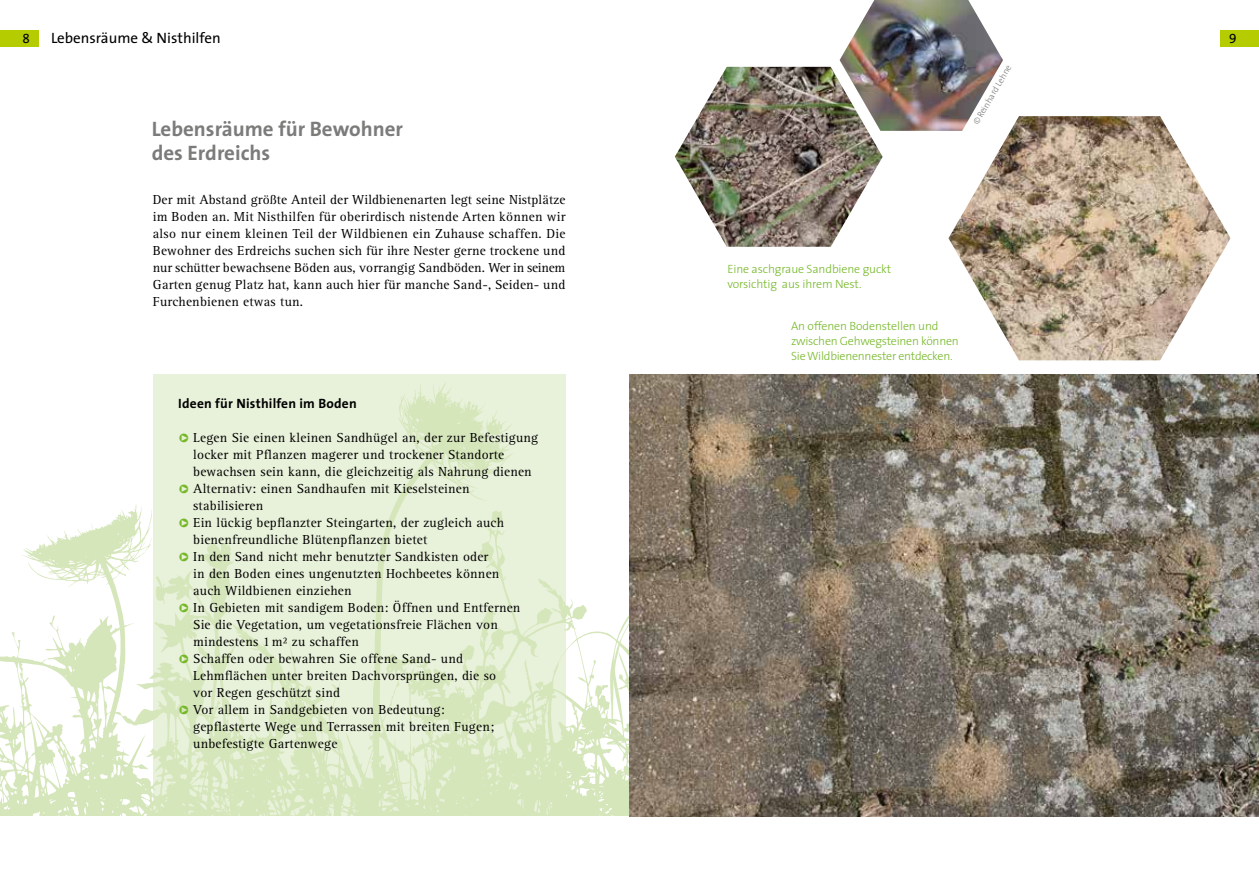
<style>
.page{position:relative;width:1259px;height:893px;background:#fff}
.page>*{position:absolute;margin:0;border:0;box-sizing:border-box;transform-origin:0 0}
.t1{font:700 21px/24px "The Sans";color:#7b7b7a}
.t2{font:15px "The Sans";color:#000}
.t3{font:13.5px/17px "Rotis Serif";letter-spacing:.015em;color:#000}
.t4{font:700 13.5px "The Sans";letter-spacing:.015em;color:#000}
.t5{font:13.5px "The Sans Expert";color:#000}
.t6{font:300 12px/15px "The Sans";letter-spacing:-.015em;color:#76b828}
.t7{font:300 9px "The Sans";color:#7b7b7a}
.s1{color:#76b828}
</style>
<div class="page">
<div style="left:153px;top:374px;width:412px;height:442px;background:#e8f1d9"></div>
<svg style="left:0;top:511px;width:629px;height:305px"></svg>
<svg style="left:372px;top:383px;width:142px;height:345px"></svg>
<svg style="left:371px;top:678px;width:9px;height:138px"></svg>
<svg style="left:21px;top:504px;width:131px;height:249px"></svg>
<img style="left:953px;top:116px;width:277px;height:244px">
<img style="left:727px;top:0;width:276px;height:247px">
<img style="left:675px;top:67px;width:207px;height:180px">
<img style="left:629px;top:374px;width:630px;height:442px">
<div style="left:0;top:30px;width:38px;height:16px;background:#b4cc00"></div>
<div style="left:1220px;top:30px;width:39px;height:16px;background:#b4cc00"></div>
<p class="t5" style="left:22px;top:27px;width:9px">8</p>
<p class="t2" style="left:51px;top:26px;width:171px">Lebensräume &amp; Nisthilfen</p>
<p class="t5" style="left:1229px;top:27px;width:9px">9</p>
<h1 class="t1" style="left:152px;top:117px;width:253px">Lebensräume für Bewohner des Erdreichs</h1>
<p class="t3" style="left:153px;top:192px;width:414px;text-align:justify">Der mit Abstand größte Anteil der Wildbienenarten legt seine Nistplätze im Boden an. Mit Nisthilfen für oberirdisch nistende Arten können wir also nur einem kleinen Teil der Wildbienen ein Zuhause schaffen. Die Bewohner des Erdreichs suchen sich für ihre Nester gerne trockene und nur schütter bewachsene Böden aus, vorrangig Sandböden. Wer in seinem Garten genug Platz hat, kann auch hier für manche Sand-, Seiden- und Furchenbienen etwas tun.</p>
<p class="t4" style="left:178px;top:392px;width:180px">Ideen für Nisthilfen im Boden</p>
<p class="t3" style="left:193px;top:430px;width:347px;text-indent:-15px"><span class="s1">❑</span> Legen Sie einen kleinen Sandhügel an, der zur Befestigung locker mit Pflanzen magerer und trockener Standorte bewachsen sein kann, die gleichzeitig als Nahrung dienen</p>
<p class="t3" style="left:193px;top:481px;width:278px;text-indent:-15px"><span class="s1">❑</span> Alternativ: einen Sandhaufen mit Kieselsteinen stabilisieren</p>
<p class="t3" style="left:193px;top:515px;width:312px;text-indent:-15px"><span class="s1">❑</span> Ein lückig bepflanzter Steingarten, der zugleich auch bienenfreundliche Blütenpflanzen bietet</p>
<p class="t3" style="left:193px;top:549px;width:308px;text-indent:-15px"><span class="s1">❑</span> In den Sand nicht mehr benutzter Sandkisten oder in den Boden eines ungenutzten Hochbeetes können auch Wildbienen einziehen</p>
<p class="t3" style="left:193px;top:600px;width:329px;text-indent:-15px"><span class="s1">❑</span> In Gebieten mit sandigem Boden: Öffnen und Entfernen<br>Sie die Vegetation, um vegetationsfreie Flächen von mindestens 1m² zu schaffen</p>
<p class="t3" style="left:193px;top:651px;width:304px;text-indent:-15px"><span class="s1">❑</span> Schaffen oder bewahren Sie offene Sand- und<br>Lehmflächen unter breiten Dachvorsprüngen, die so vor Regen geschützt sind</p>
<p class="t3" style="left:193px;top:702px;width:302px;text-indent:-15px"><span class="s1">❑</span> Vor allem in Sandgebieten von Bedeutung: gepflasterte Wege und Terrassen mit breiten Fugen; unbefestigte Gartenwege</p>
<p class="t7" style="left:969px;top:120px;width:69px;rotate:-60deg">©Reinhard Lehne</p>
<p class="t6" style="left:727px;top:261px;width:165px">Eine aschgraue Sandbiene guckt vorsichtig aus ihrem Nest.</p>
<p class="t6" style="left:791px;top:318px;width:169px">An offenen Bodenstellen und zwischen Gehwegsteinen können<br>Sie Wildbienennester entdecken.</p>
</div>
